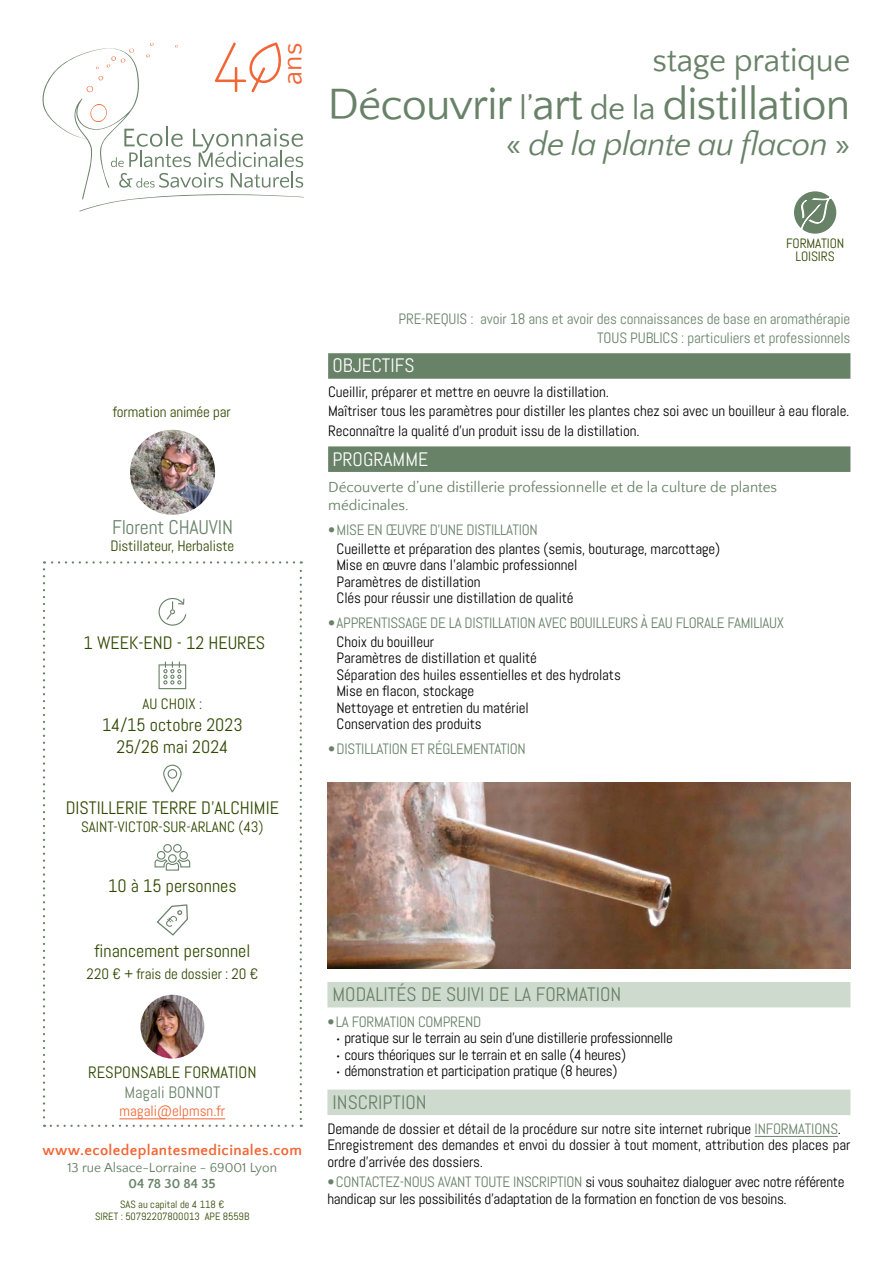
<style>
.page{position:relative;width:893px;height:1263px;background:#fff}
.page>*{position:absolute;margin:0;border:0;box-sizing:border-box;transform-origin:0 0}
.t1{font:45px "Quattrocento Sans";letter-spacing:-.02em;color:#688268}
.t2{font:italic 33px "Quattrocento Sans";letter-spacing:-.02em;color:#688268}
.t3{font:33px "Quattrocento Sans";letter-spacing:-.01em;color:#688268}
.t4{font:28.05px "Quattrocento Sans";color:#f26534}
.t5{font:19.8px "Abel";letter-spacing:-.01em;color:#688268}
.t6{font:19.5px "Abel";color:#688268}
.t7{font:19.5px "Abel";color:#fff}
.t8{font:18px/21.6px "Abel";color:#2f4800;text-align:center}
.t9{font:16.5px "Abel";color:#2f4800}
.t10{font:16.5px "Abel";color:#688268}
.t11{font:15px/16.5px "Abel";letter-spacing:-.01em;color:#000}
.t12{font:15px/18.9px "Abel";letter-spacing:-.01em;color:#688268;text-align:right}
.t13{font:15px "Abel";letter-spacing:-.01em;color:#2f4800}
.t14{font:15px/18px "Quattrocento Sans";color:#688268}
.t15{font:700 15px "Quattrocento Sans";letter-spacing:.025em;color:#f26534}
.t16{font:15px "Abel";color:#f26534}
.t17{font:13.5px "Quattrocento Sans";color:#688268}
.t18{font:13.5px/13.5px "Abel";letter-spacing:-.01em;color:#2f4800;text-align:center}
.t19{font:700 13.5px "Quattrocento Sans";color:#688268}
.t20{font:10.5px/12.6px "Abel";color:#2f4800;text-align:center}
.s1{font-size:33px}
.s2{font-style:normal}
.s3{font-family:"Quattrocento Sans"}
.s4{color:#688268}
</style>
<div class="page">
<svg style="left:42px;top:42px;width:262px;height:170px"></svg>
<div style="left:328px;top:353px;width:522px;height:26px;background:#688268"></div>
<div style="left:328px;top:446px;width:522px;height:26px;background:#688268"></div>
<img style="left:130px;top:430px;width:85px;height:85px;border-radius:43px">
<svg style="left:43px;top:561px;width:259px;height:566px"></svg>
<div style="left:794px;top:191px;width:42px;height:43px;background:#688268;border-radius:50%"></div>
<svg style="left:799px;top:196px;width:33px;height:38px"></svg>
<div style="left:327px;top:982px;width:523px;height:25px;background:#cfdacf"></div>
<div style="left:327px;top:1089px;width:523px;height:26px;background:#cfdacf"></div>
<hr style="left:755px;top:1136px;width:83px;height:1px;background:#688268">
<img style="left:327px;top:782px;width:523px;height:186px">
<h3 class="t4" style="left:278px;top:85px;width:43px;rotate:-90deg">ans</h3>
<h2 class="t3" style="left:652px;top:43px;width:199px">stage pratique</h2>
<h1 class="t1" style="left:327px;top:81px;width:525px">Découvrir <span class="s1">l’</span>art <span class="s1">de la</span> distillation</h1>
<h2 class="t2" style="left:506px;top:127px;width:346px"><span class="s2">«</span> de la plante au flacon <span class="s2">»</span></h2>
<p class="t13" style="left:113px;top:402px;width:120px">formation animée par</p>
<h3 class="t5" style="left:112px;top:515px;width:119px">Florent CHAUVIN</h3>
<p class="t13" style="left:111px;top:536px;width:125px">Distillateur, Herbaliste</p>
<p class="t8" style="left:84px;top:632px;width:183px">1 WEEK-END - 12 HEURES</p>
<p class="t13" style="left:142px;top:695px;width:61px">AU CHOIX :</p>
<p class="t8" style="left:102px;top:714px;width:142px">14/15 octobre 2023<br>25/26 mai 2024</p>
<p class="t8" style="left:66px;top:797px;width:215px">DISTILLERIE TERRE D’ALCHIMIE</p>
<p class="t13" style="left:81px;top:817px;width:184px">SAINT-VICTOR-SUR-ARLAN C (43)</p>
<p class="t8" style="left:108px;top:875px;width:130px">10 à 15 personnes</p>
<p class="t8" style="left:94px;top:940px;width:157px">financement personnel</p>
<p class="t13" style="left:87px;top:964px;width:173px">220 € + frais de dossier : 20 €</p>
<p class="t9" style="left:88px;top:1062px;width:167px">RESPON SABLE FORMATION</p>
<p class="t10" style="left:124px;top:1082px;width:97px">Magali BONNOT</p>
<p class="t16" style="left:120px;top:1101px;width:107px">magali@elpmsn.fr</p>
<p class="t15" style="left:43px;top:1142px;width:261px">www.ecoledeplantesmedicinales.com</p>
<p class="t17" style="left:67px;top:1160px;width:211px">13 rue Alsace-Lorraine - 69001 Lyon</p>
<p class="t19" style="left:129px;top:1177px;width:89px">04 78 30 84 35</p>
<p class="t20" style="left:95px;top:1198px;width:156px">SAS au capital de 4 118 €<br>SIRET : 50792207800013 APE 8559B</p>
<p class="t18" style="left:786px;top:236px;width:57px">FORMATION<br>LOISIRS</p>
<p class="t12" style="left:398px;top:310px;width:453px">PRE-REQUIS : avoir 18 ans et avoir des connaissances de base en aromathérapie<br>TOUS PUBLICS : particuliers et professionnels</p>
<h3 class="t7" style="left:332px;top:353px;width:38px">objecti</h3>
<h3 class="t7" style="left:395px;top:353px;width:19px">fs</h3>
<p class="t11" style="left:328px;top:381px;width:523px;line-height:20px">Cueillir, préparer et mettre en oeuvre la distillation.<br>Maîtriser tous les paramètres pour distiller les plantes chez soi avec un bouilleur à eau florale.<br>Reconnaître la qualité d’un produit issu de la distillation.</p>
<h3 class="t7" style="left:332px;top:446px;width:73px">programme</h3>
<p class="t14" style="left:328px;top:479px;width:451px">Découverte d’une distillerie professionnelle et de la culture de plantes médicinales.</p>
<p class="t12" style="left:328px;top:520px;width:153px">• Mise en œuvre d’une distill</p>
<p class="t12" style="left:506px;top:520px;width:33px">atio n</p>
<p class="t11" style="left:337px;top:540px;width:385px">Cueillette et préparation des plantes (semis, bouturage, marcottage)<br>Mise en œuvre dans l’alambic professionnel<br>Paramètres de distillation<br>Clés pour réussir une distillation de qualité</p>
<p class="t12" style="left:328px;top:614px;width:17px">• Appre</p>
<p class="t12" style="left:373px;top:614px;width:106px">ntissage de la distill</p>
<p class="t12" style="left:504px;top:614px;width:74px">atio n avec bouilleurs</p>
<p class="t12" style="left:641px;top:614px;width:145px">à eau florale familiaux</p>
<p class="t11" style="left:337px;top:633px;width:286px">Choix du bouilleur<br>Paramètres de distillation et qualité<br>Séparation des huiles essentielles et des hydrolats Mise en flacon, stockage<br>Nettoyage et entretien du matériel<br>Conservation des produits</p>
<p class="t12" style="left:328px;top:740px;width:16px">• Distill</p>
<p class="t12" style="left:376px;top:740px;width:83px">ation et régleme</p>
<p class="t12" style="left:481px;top:740px;width:47px">ntatio n</p>
<h3 class="t6" style="left:333px;top:982px;width:290px">mo dalités de suivi de la formatio n</h3>
<p class="t12" style="left:327px;top:1012px;width:100px">• La formatio n compre</p>
<p class="t12" style="left:465px;top:1012px;width:18px">nd</p>
<p class="t11" style="left:336px;top:1030px;width:339px"><span class="s3">•</span> pratique sur le terrain au sein d’une distillerie professionnelle</p>
<p class="t11" style="left:336px;top:1046px;width:292px"><span class="s3">•</span> cours théoriques sur le terrain et en salle (4 heures)</p>
<p class="t11" style="left:336px;top:1063px;width:283px"><span class="s3">•</span> démonstration et participation pratique (8 heures)</p>
<h3 class="t6" style="left:333px;top:1089px;width:93px">INSCRIPTION</h3>
<p class="t11" style="left:327px;top:1120px;width:524px">Demande de dossier et détail de la procédure sur notre site internet rubrique <span class="s4">INFORMATIONS</span>.<br>Enregistrement des demandes et envoi du dossier à tout moment, attribution des places par ordre d’arrivée des dossiers.</p>
<p class="t12" style="left:327px;top:1173px;width:93px">• Contactez-nous</p>
<p class="t12" style="left:438px;top:1173px;width:45px">avant toute</p>
<p class="t12" style="left:513px;top:1173px;width:19px">inscriptio</p>
<p class="t11" style="left:327px;top:1174px;width:519px;text-indent:247px"><span class="s4">n</span> si vous souhaitez dialoguer avec notre référente handicap sur les possibilités d’adaptation de la formation en fonction de vos besoins.</p>
</div>
